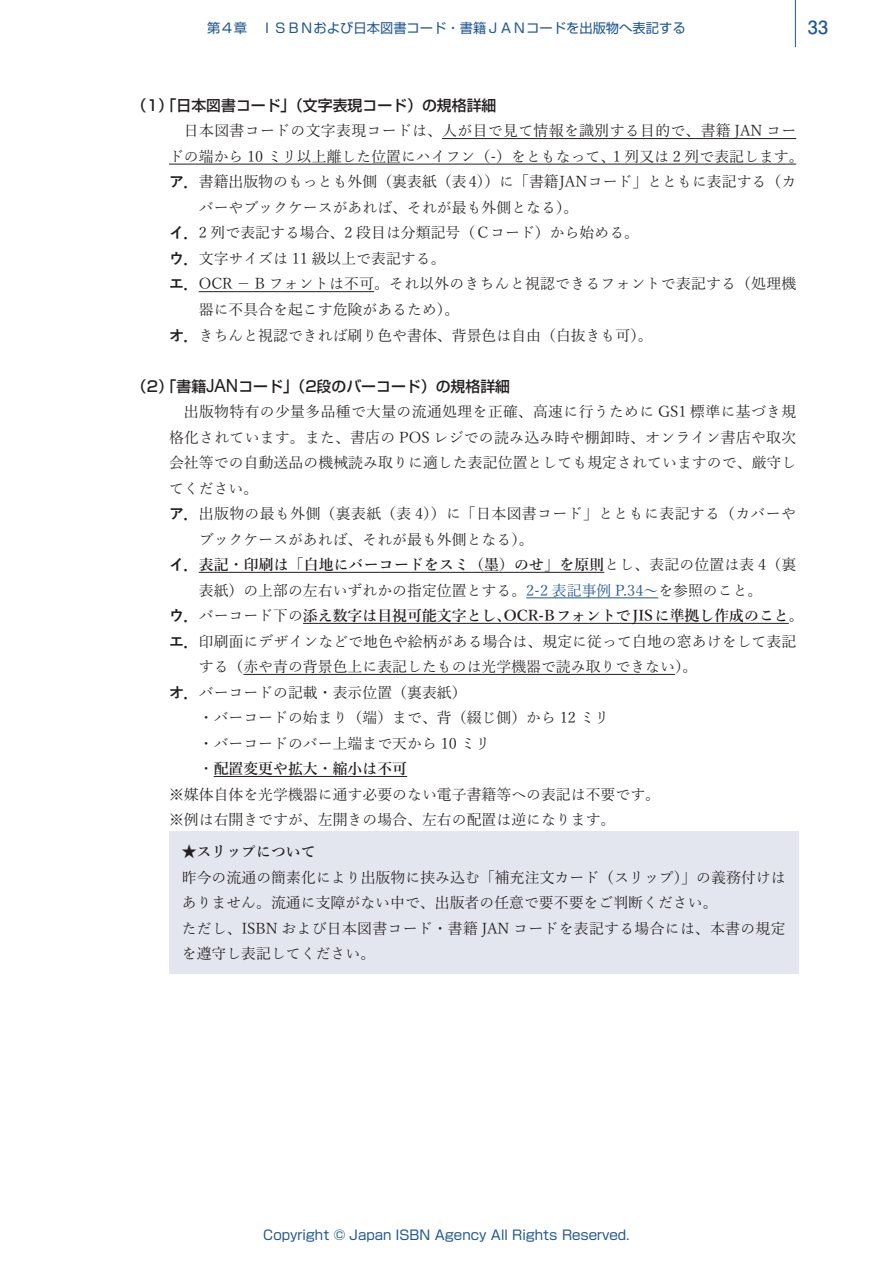
<style>
.page{position:relative;width:893px;height:1263px;background:#fff}
.page>*{position:absolute;margin:0;border:0;box-sizing:border-box;transform-origin:0 0}
.t1{font:700 18px "Futo Go B101 Pr 6 N";color:#1f5791}
.t2{font:14.85px/25.5px "Yu Mincho";color:#231f20}
.t3{font:600 14.85px "Yu Mincho";color:#231f20}
.t4{font:14.85px "Yu Mincho";letter-spacing:.025em;color:#231f20}
.t5{font:500 14.85px "Shin Go Pr 6 N";color:#231f20}
.t6{font:14.85px "Yu Mincho";letter-spacing:.02em;color:#231f20}
.t7{font:13.35px "Shin Go Pr 6 N";color:#1f5791}
.s1{font-family:"Yu Gothic";font-weight:700}
.s2{font-family:"Arial";font-weight:400;font-size:18.15px}
.s3{font-weight:400}
.s4{color:#1f5791}
</style>
<div class="page">
<hr style="left:442px;top:138px;width:354px;height:1px;background:#231f20">
<hr style="left:169px;top:164px;width:627px;height:1px;background:#231f20">
<hr style="left:199px;top:291px;width:175px;height:1px;background:#231f20">
<hr style="left:199px;top:572px;width:405px;height:1px;background:#231f20">
<hr style="left:526px;top:597px;width:132px;height:1px;background:#1f5791">
<hr style="left:303px;top:623px;width:486px;height:1px;background:#231f20">
<hr style="left:243px;top:674px;width:432px;height:1px;background:#231f20">
<hr style="left:214px;top:776px;width:193px;height:1px;background:#231f20">
<div style="left:169px;top:831px;width:629px;height:143px;background:#e3e5ef"></div>
<hr style="left:795px;top:0;width:1px;height:47px;background:#1f5791">
<p class="t7" style="left:207px;top:17px;width:480px">第４章　ＩＳＢＮおよび日本図書コード・書籍ＪＡＮコードを出版物へ表記する</p>
<p class="t1" style="left:808px;top:13px;width:22px">33</p>
<p class="t5" style="left:132px;top:93px;width:366px">（1）「日本図書コード」（文字表現コード）の規格詳細</p>
<p class="t4" style="left:184px;top:117px;width:614px">日本図書コードの文字表現コードは、人が目で見て情報を識別する目的で、書籍 JAN コー</p>
<p class="t2" style="left:169px;top:142px;width:636px">ドの端から 10 ミリ以上離した位置にハイフン（-）をともなって、1 列又は 2 列で表記します。</p>
<p class="t2" style="left:169px;top:168px;width:629px"><span class="s1">ア．</span>書籍出版物のもっとも外側（裏表紙（表 4））に「書籍JANコード」とともに表記する（カ</p>
<p class="t2" style="left:199px;top:193px;width:381px">バーやブックケースがあれば、それが最も外側となる）。</p>
<p class="t2" style="left:169px;top:219px;width:472px"><span class="s1">イ．</span>2 列で表記する場合、2 段目は分類記号（Ｃコード）から始める。</p>
<p class="t2" style="left:169px;top:244px;width:278px"><span class="s1">ウ．</span>文字サイズは 11 級以上で表記する。</p>
<p class="t2" style="left:169px;top:270px;width:629px"><span class="s1">エ．</span>OCR − B フォントは不可。それ以外のきちんと視認できるフォントで表記する（処理機</p>
<p class="t2" style="left:199px;top:295px;width:262px">器に不具合を起こす危険があるため）。</p>
<p class="t2" style="left:169px;top:321px;width:485px"><span class="s1">オ．</span>きちんと視認できれば刷り色や書体、背景色は自由（白抜きも可）。</p>
<p class="t5" style="left:132px;top:374px;width:380px">（2）「書籍<span class="s2">JAN</span>コード」（2段のバーコード）の規格詳細</p>
<p class="t6" style="left:184px;top:398px;width:614px">出版物特有の少量多品種で大量の流通処理を正確、高速に行うために GS1 標準に基づき規</p>
<p class="t2" style="left:169px;top:423px;width:629px">格化されています。また、書店の POS レジでの読み込み時や棚卸時、オンライン書店や取次</p>
<p class="t2" style="left:169px;top:448px;width:629px">会社等での自動送品の機械読み取りに適した表記位置としても規定されていますので、厳守し</p>
<p class="t2" style="left:169px;top:474px;width:91px">てください。</p>
<p class="t4" style="left:169px;top:500px;width:628px"><span class="s1">ア．</span>出版物の最も外側（裏表紙（表 4））に「日本図書コード」とともに表記する（カバーや</p>
<p class="t2" style="left:199px;top:525px;width:336px">ブックケースがあれば、それが最も外側となる）。</p>
<p class="t3" style="left:169px;top:556px;width:629px"><span class="s1">イ．</span>表記・印刷は「白地にバーコードをスミ（墨）のせ」を原則<span class="s3">とし、表記の位置は表 4（裏</span></p>
<p class="t2" style="left:199px;top:576px;width:565px">表紙）の上部の左右いずれかの指定位置とする。<span class="s4">2-2 表記事例 P.34～</span>を参照のこと。</p>
<p class="t3" style="left:169px;top:607px;width:636px"><span class="s1">ウ．</span><span class="s3">バーコード下の</span>添え数字は目視可能文字とし、OCR-Bフォントで JISに準拠し作成のこと<span class="s3">。</span></p>
<p class="t2" style="left:169px;top:627px;width:629px"><span class="s1">エ．</span>印刷面にデザインなどで地色や絵柄がある場合は、規定に従って白地の窓あけをして表記</p>
<p class="t2" style="left:199px;top:652px;width:500px">する（赤や青の背景色上に表記したものは光学機器で読み取りできない）。</p>
<p class="t2" style="left:169px;top:678px;width:299px"><span class="s1">オ．</span>バーコードの記載・表示位置（裏表紙）</p>
<p class="t2" style="left:169px;top:703px;width:442px">　　・バーコードの始まり（端）まで、背（綴じ側）から 12 ミリ</p>
<p class="t2" style="left:169px;top:729px;width:323px">　　・バーコードのバー上端まで天から 10 ミリ</p>
<p class="t3" style="left:169px;top:760px;width:240px"><span class="s3">　　・</span>配置変更や拡大・縮小は不可</p>
<p class="t2" style="left:169px;top:780px;width:493px">※媒体自体を光学機器に通す必要のない電子書籍等への表記は不要です。</p>
<p class="t2" style="left:169px;top:806px;width:448px">※例は右開きですが、左開きの場合、左右の配置は逆になります。</p>
<p class="t3" style="left:182px;top:843px;width:135px">★スリップについて</p>
<p class="t2" style="left:182px;top:863px;width:605px">昨今の流通の簡素化により出版物に挟み込む「補充注文カード（スリップ）」の義務付けはありません。流通に支障がない中で、出版者の任意で要不要をご判断ください。<br>ただし、ISBN および日本図書コード・書籍 JAN コードを表記する場合には、本書の規定を遵守し表記してください。</p>
<p class="t7" style="left:263px;top:1224px;width:368px">Copyright © Japan ISBN Agency All Rights Reserved.</p>
</div>
